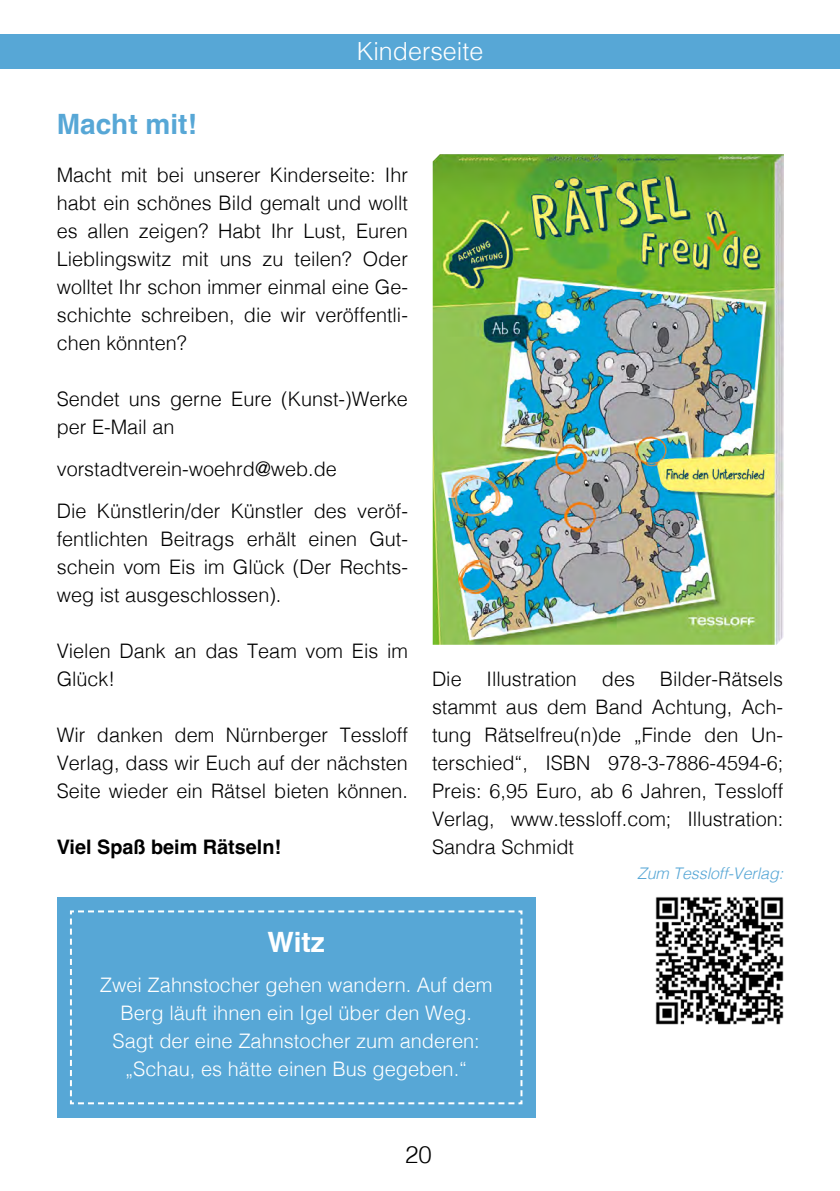
<style>
.page{position:relative;width:840px;height:1191px;background:#fff}
.page>*{position:absolute;margin:0;border:0;box-sizing:border-box;transform-origin:0 0}
.t1{font:700 28px "Helvetica";color:#57a7d6}
.t2{font:700 28px "Helvetica";color:#fff}
.t3{font:300 25px "Helvetica";color:#fff}
.t4{font:300 24px "Helvetica";color:#000}
.t5{font:300 20px/28px "Helvetica";color:#000;text-align:justify}
.t6{font:300 20px/28px "Helvetica";color:#fff;text-align:center}
.t7{font:700 20px "Helvetica";color:#000}
.t8{font:italic 300 16px "Helvetica";letter-spacing:-.005em;color:#57a7d6}
</style>
<div class="page">
<div style="left:0;top:34px;width:839px;height:34px;background:#57a7d6"></div>
<img style="left:432px;top:154px;width:351px;height:491px">
<div style="left:57px;top:897px;width:478px;height:220px;background:#57a7d6"></div>
<svg style="left:70px;top:910px;width:453px;height:195px"></svg>
<img style="left:655px;top:897px;width:129px;height:128px">
<h1 class="t1" style="left:57px;top:107px;width:141px">Macht mit!</h1>
<p class="t3" style="left:356px;top:30px;width:128px">Kinderseite</p>
<p class="t5" style="left:57px;top:159px;width:352px">Macht mit bei unserer Kinderseite: Ihr habt ein schönes Bild gemalt und wollt es allen zeigen? Habt Ihr Lust, Euren Lieblingswitz mit uns zu teilen? Oder wolltet Ihr schon immer einmal eine Ge&shy;schichte schreiben, die wir veröffentli&shy;chen könnten?</p>
<p class="t5" style="left:57px;top:383px;width:352px">Sendet uns gerne Eure (Kunst-)Werke per E-Mail an</p>
<p class="t5" style="left:57px;top:446px;width:352px;line-height:42px">vorstadtverein-woehrd@web.de<br>Die Künstlerin/der Künstler des veröf-</p>
<p class="t5" style="left:57px;top:523px;width:352px">fentlichten Beitrags erhält einen Gut&shy;schein vom Eis im Glück (Der Rechts&shy;weg ist ausgeschlossen).</p>
<p class="t5" style="left:57px;top:635px;width:352px">Vielen Dank an das Team vom Eis im<br>Glück!</p>
<p class="t5" style="left:57px;top:719px;width:352px">Wir danken dem Nürnberger Tessloff Verlag, dass wir Euch auf der nächsten Seite wieder ein Rätsel bieten können.</p>
<p class="t7" style="left:57px;top:834px;width:226px">Viel Spaß beim Rätseln!</p>
<p class="t5" style="left:432px;top:663px;width:352px">Die Illustration des Bilder-Rätsels stammt aus dem Band Achtung, Ach&shy;tung Rätselfreu(n)de „Finde den Un&shy;terschied“, ISBN 978-3-7886-4594-6; Preis: 6,95 Euro, ab 6 Jahren, Tessloff Verlag, www.tessloff.com; Illustration:<br>Sandra Schmidt</p>
<p class="t8" style="left:636px;top:859px;width:148px">Zum Tessloff-Verlag:</p>
<h1 class="t2" style="left:267px;top:925px;width:59px">Witz</h1>
<p class="t6" style="left:100px;top:969px;width:394px">Zwei Zahnstocher gehen wandern. Auf dem Berg läuft ihnen ein Igel über den Weg.<br>Sagt der eine Zahnstocher zum anderen: „Schau, es hätte einen Bus gegeben.“</p>
<p class="t4" style="left:405px;top:1134px;width:28px">20</p>
</div>
